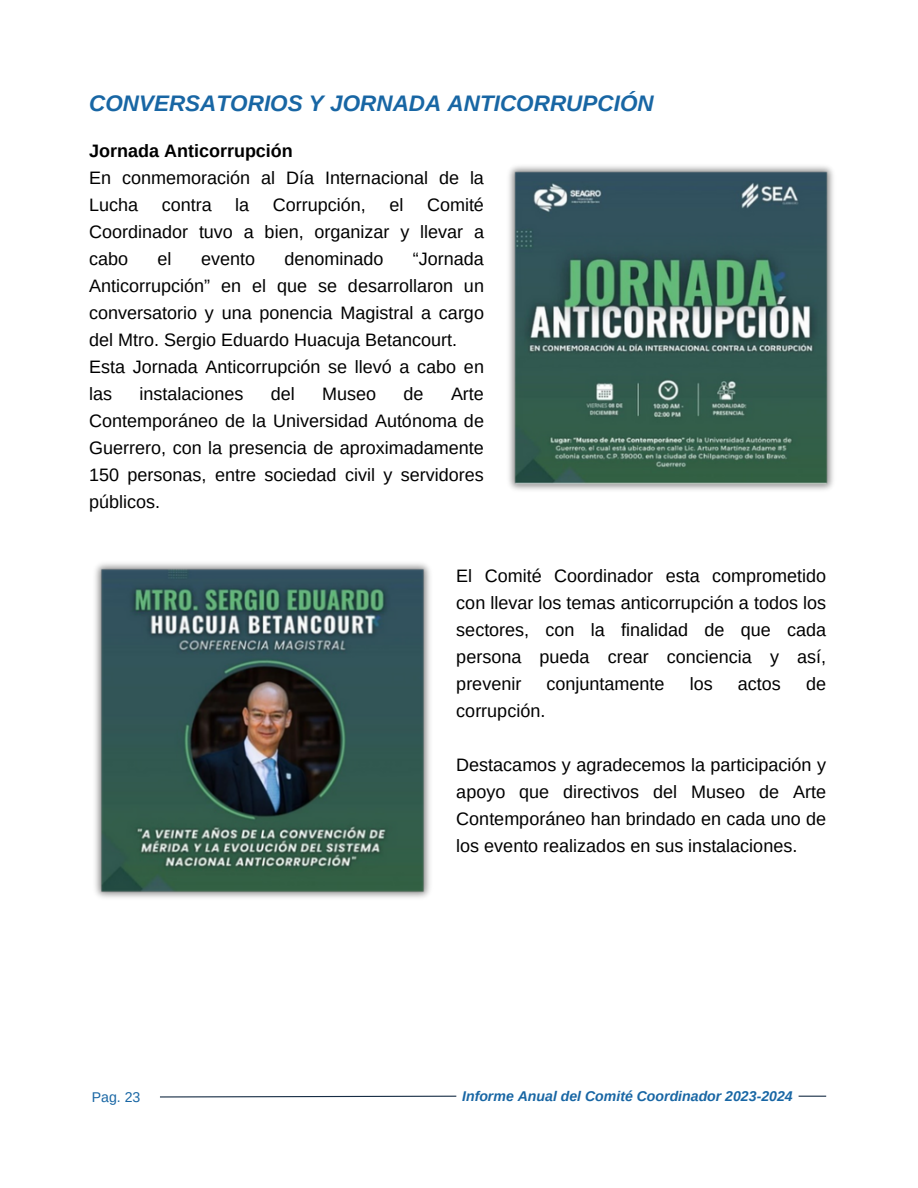
<style>
.page{position:relative;width:918px;height:1188px;background:#fff}
.page>*{position:absolute;margin:0;border:0;box-sizing:border-box;transform-origin:0 0}
.t1{font:italic 700 22.5px "Arimo";color:#1866a4}
.t2{font:18px/27px "Arimo";color:#000;text-align:justify}
.t3{font:italic 700 14.1px "Arimo";color:#1866a4}
.t4{font:14.1px "Arimo";color:#1866a4}
.s1{font-weight:700}
</style>
<div class="page">
<svg style="left:160px;top:1095px;width:297px;height:3px"></svg>
<svg style="left:799px;top:1096px;width:27px;height:1px"></svg>
<img style="left:509px;top:166px;width:325px;height:324px">
<img style="left:95px;top:563px;width:335px;height:335px">
<h2 class="t1" style="left:89px;top:91px;width:566px">CONVERSATORIOS Y JORNADA ANTICORRUPCIÓN</h2>
<h2 class="t2" style="left:89px;top:137px;width:396px;text-align:left"><span class="s1">Jornada Anticorrupción<br></span>En conmemoración al Día Internacional de la<br>Lucha</h2>
<h2 class="t2" style="left:89px;top:191px;width:396px;text-indent:338px">Comité Coordinador tuvo a bien, organizar y llevar a cabo</h2>
<h2 class="t2" style="left:162px;top:191px;width:52px">contra</h2>
<h2 class="t2" style="left:235px;top:191px;width:16px">la</h2>
<h2 class="t2" style="left:273px;top:191px;width:95px">Corrupción,</h2>
<h2 class="t2" style="left:389px;top:191px;width:16px">el</h2>
<h2 class="t2" style="left:89px;top:245px;width:396px;text-align:left;text-indent:324px">“Jornada Anticorrupción” en el que se desarrollaron un conversatorio y una ponencia Magistral a cargo del Mtro. Sergio Eduardo Huacuja Betancourt.<br>Esta Jornada Anticorrupción se llevó a cabo en las</h2>
<h2 class="t2" style="left:158px;top:245px;width:16px">el</h2>
<h2 class="t2" style="left:201px;top:245px;width:56px">evento</h2>
<h2 class="t2" style="left:284px;top:245px;width:101px">denominado</h2>
<h2 class="t2" style="left:139px;top:380px;width:106px">instalaciones</h2>
<h2 class="t2" style="left:271px;top:380px;width:26px">del</h2>
<h2 class="t2" style="left:322px;top:380px;width:56px">Museo</h2>
<h2 class="t2" style="left:404px;top:380px;width:22px">de</h2>
<h2 class="t2" style="left:89px;top:380px;width:396px;text-indent:362px">Arte Contemporáneo de la Universidad Autónoma de Guerrero, con la presencia de aproximadamente 150 personas, entre sociedad civil y servidores públicos.</h2>
<h3 class="t2" style="left:456px;top:562px;width:371px">El Comité Coordinador esta comprometido con llevar los temas anticorrupción a todos los sectores, con la finalidad de que cada persona pueda crear conciencia y así, prevenir</h3>
<h3 class="t2" style="left:547px;top:670px;width:120px">conjuntamente</h3>
<h3 class="t2" style="left:690px;top:670px;width:25px">los</h3>
<h3 class="t2" style="left:738px;top:670px;width:45px">actos</h3>
<h3 class="t2" style="left:806px;top:670px;width:22px">de</h3>
<h3 class="t2" style="left:456px;top:697px;width:91px">corrupción.</h3>
<p class="t2" style="left:456px;top:751px;width:371px">Destacamos y agradecemos la participación y apoyo que directivos del Museo de Arte Contemporáneo han brindado en cada uno de los evento realizados en sus instalaciones.</p>
<p class="t4" style="left:92px;top:1089px;width:50px">Pag. 23</p>
<p class="t3" style="left:462px;top:1088px;width:332px">Informe Anual del Comité Coordinador 2023-2024</p>
</div>
